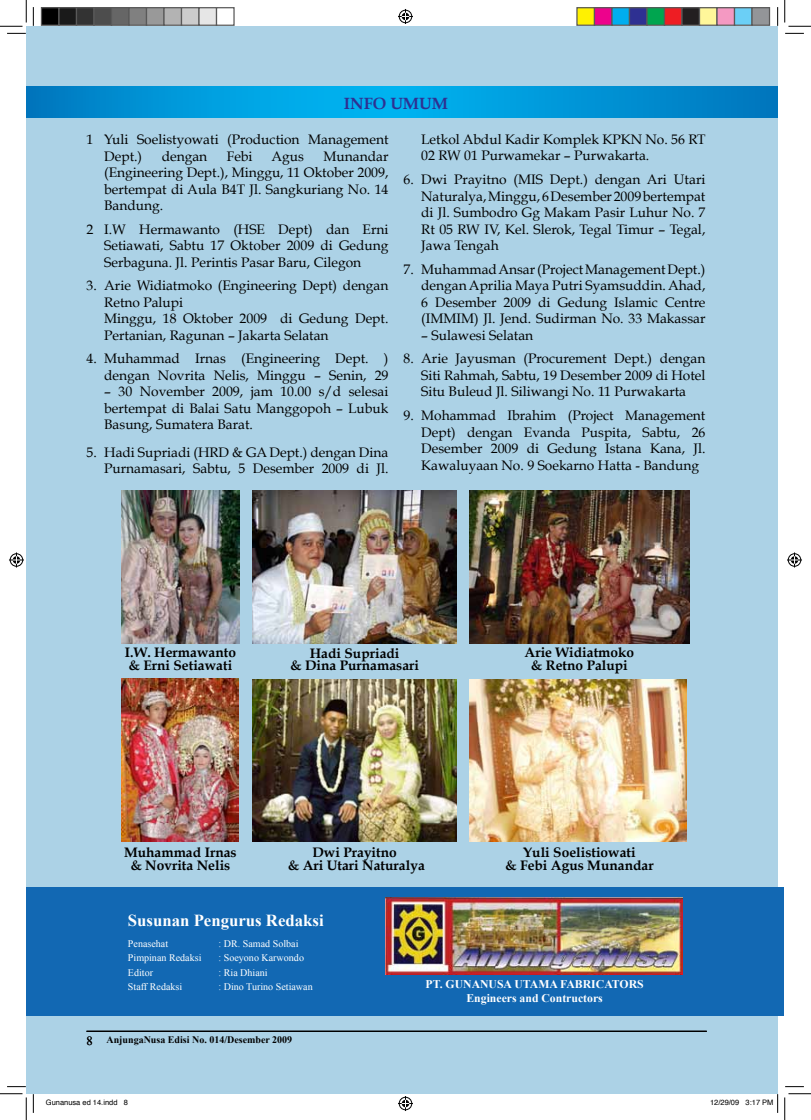
<style>
.page{position:relative;width:811px;height:1120px;background:#fff}
.page>*{position:absolute;margin:0;border:0;box-sizing:border-box;transform-origin:0 0}
.t1{font:700 16.75px "Times New Roman";color:#fff}
.t2{font:700 16.25px "Book Antiqua";color:#2e3092}
.t3{font:13.75px/16.5px "Book Antiqua";color:#000;text-align:justify}
.t4{font:700 13.75px/12.8px "Book Antiqua";color:#000;text-align:center}
.t5{font:12.5px "Times New Roman";color:#000}
.t6{font:700 11.75px/14.1px "Times New Roman";color:#fff;text-align:center}
.t7{font:10px "Times New Roman";color:#fff}
.t8{font:700 10px "Times New Roman";color:#000}
.t9{font:7.5px "Helvetica";color:#000}
</style>
<div class="page">
<div style="left:26px;top:26px;width:751px;height:1067px;background:#acd2e6"></div>
<hr style="left:86px;top:1030px;width:621px;height:1px;background:#000">
<svg style="left:26px;top:86px;width:751px;height:31px;background:#0097d9"></svg>
<div style="left:27px;top:887px;width:757px;height:128px;background:#1268b3"></div>
<img style="left:386px;top:897px;width:296px;height:77px">
<img style="left:469px;top:490px;width:220px;height:153px">
<img style="left:121px;top:490px;width:118px;height:153px">
<img style="left:252px;top:490px;width:205px;height:153px">
<img style="left:121px;top:678px;width:118px;height:163px">
<img style="left:252px;top:679px;width:205px;height:162px">
<img style="left:469px;top:679px;width:218px;height:162px">
<svg style="left:7px;top:33px;width:19px;height:1px"></svg>
<svg style="left:785px;top:33px;width:19px;height:1px"></svg>
<svg style="left:33px;top:7px;width:1px;height:19px"></svg>
<svg style="left:33px;top:1093px;width:1px;height:19px"></svg>
<svg style="left:777px;top:7px;width:1px;height:19px"></svg>
<svg style="left:0;top:0;width:27px;height:27px"></svg>
<svg style="left:0;top:1093px;width:27px;height:26px"></svg>
<svg style="left:784px;top:0;width:27px;height:27px"></svg>
<svg style="left:784px;top:1093px;width:27px;height:26px"></svg>
<svg style="left:398px;top:9px;width:15px;height:15px"></svg>
<svg style="left:398px;top:1096px;width:15px;height:14px"></svg>
<svg style="left:9px;top:552px;width:15px;height:15px"></svg>
<svg style="left:787px;top:552px;width:15px;height:15px"></svg>
<div style="left:41px;top:8px;width:18px;height:17px;background:#000"></div>
<div style="left:41px;top:7px;width:19px;height:19px;border:1px solid #595959"></div>
<div style="left:59px;top:8px;width:17px;height:17px;background:#1a1a1a"></div>
<div style="left:58px;top:7px;width:19px;height:19px;border:1px solid #595959"></div>
<div style="left:76px;top:8px;width:18px;height:17px;background:#333"></div>
<div style="left:76px;top:7px;width:19px;height:19px;border:1px solid #595959"></div>
<div style="left:94px;top:8px;width:17px;height:17px;background:#4d4d4d"></div>
<div style="left:93px;top:7px;width:19px;height:19px;border:1px solid #595959"></div>
<div style="left:111px;top:8px;width:18px;height:17px;background:#666"></div>
<div style="left:111px;top:7px;width:19px;height:19px;border:1px solid #595959"></div>
<div style="left:129px;top:8px;width:17px;height:17px;background:#808080"></div>
<div style="left:128px;top:7px;width:19px;height:19px;border:1px solid #595959"></div>
<div style="left:146px;top:8px;width:18px;height:17px;background:#999"></div>
<div style="left:146px;top:7px;width:19px;height:19px;border:1px solid #595959"></div>
<div style="left:164px;top:8px;width:17px;height:17px;background:#b3b3b3"></div>
<div style="left:163px;top:7px;width:19px;height:19px;border:1px solid #595959"></div>
<div style="left:181px;top:8px;width:18px;height:17px;background:#ccc"></div>
<div style="left:181px;top:7px;width:19px;height:19px;border:1px solid #595959"></div>
<div style="left:199px;top:8px;width:17px;height:17px;background:#e6e6e6"></div>
<div style="left:198px;top:7px;width:19px;height:19px;border:1px solid #595959"></div>
<div style="left:216px;top:7px;width:19px;height:19px;border:1px solid #595959"></div>
<div style="left:577px;top:8px;width:17px;height:17px;background:#fff101"></div>
<div style="left:576px;top:7px;width:19px;height:19px;border:1px solid #595959"></div>
<div style="left:594px;top:8px;width:18px;height:17px;background:#ed028c"></div>
<div style="left:594px;top:7px;width:18px;height:19px;border:1px solid #595959"></div>
<div style="left:612px;top:8px;width:17px;height:17px;background:#00aeef"></div>
<div style="left:611px;top:7px;width:19px;height:19px;border:1px solid #595959"></div>
<div style="left:629px;top:8px;width:18px;height:17px;background:#2e3092"></div>
<div style="left:629px;top:7px;width:18px;height:19px;border:1px solid #595959"></div>
<div style="left:647px;top:8px;width:17px;height:17px;background:#00a54f"></div>
<div style="left:646px;top:7px;width:19px;height:19px;border:1px solid #595959"></div>
<div style="left:664px;top:8px;width:18px;height:17px;background:#ee1d23"></div>
<div style="left:664px;top:7px;width:18px;height:19px;border:1px solid #595959"></div>
<div style="left:682px;top:8px;width:17px;height:17px;background:#231f20"></div>
<div style="left:681px;top:7px;width:19px;height:19px;border:1px solid #595959"></div>
<div style="left:699px;top:8px;width:18px;height:17px;background:#fff79a"></div>
<div style="left:699px;top:7px;width:18px;height:19px;border:1px solid #595959"></div>
<div style="left:717px;top:8px;width:17px;height:17px;background:#f499c2"></div>
<div style="left:716px;top:7px;width:19px;height:19px;border:1px solid #595959"></div>
<div style="left:734px;top:8px;width:18px;height:17px;background:#6bcff6"></div>
<div style="left:734px;top:7px;width:18px;height:19px;border:1px solid #595959"></div>
<div style="left:752px;top:8px;width:17px;height:17px;background:#939598"></div>
<div style="left:751px;top:7px;width:19px;height:19px;border:1px solid #595959"></div>
<svg style="left:745px;top:1093px;width:33px;height:19px"></svg>
<p class="t2" style="left:344px;top:94px;width:106px">INFO UMUM</p>
<p class="t3" style="left:104px;top:131px;width:286px;text-indent:-18px">1 Yuli Soelistyowati (Production Management<br>Dept.)</p>
<p class="t3" style="left:104px;top:147px;width:286px;text-indent:219px">Munandar (Engineering Dept.), Minggu, 11 Oktober 2009, bertempat di Aula B4T Jl. Sangkuriang No. 14<br>Bandung.</p>
<p class="t3" style="left:104px;top:221px;width:286px;text-indent:-18px">2 I.W Hermawanto (HSE Dept) dan Erni Setiawati, Sabtu 17 Oktober 2009 di Gedung Serbaguna. Jl. Perintis Pasar Baru, Cilegon</p>
<p class="t3" style="left:104px;top:277px;width:286px;text-align:left;text-indent:-18px">3. Arie Widiatmoko (Engineering Dept) dengan Retno Palupi<br>Minggu, 18 Oktober 2009 di Gedung Dept.<br>Pertanian, Ragunan – Jakarta Selatan</p>
<p class="t3" style="left:86px;top:350px;width:303px;text-align:right">4. Muhammad Irnas (Engineering Dept. ) dengan Novrita Nelis, Minggu – Senin, 29</p>
<p class="t3" style="left:104px;top:383px;width:286px">– 30 November 2009, jam 10.00 s/d selesai bertempat di Balai Satu Manggopoh – Lubuk Basung, Sumatera Barat.</p>
<p class="t3" style="left:86px;top:443px;width:303px;text-align:right">5. Hadi Supriadi (HRD &amp; GA Dept.) dengan Dina<br>Purnamasari, Sabtu, 5 Desember 2009 di Jl.</p>
<p class="t3" style="left:162px;top:147px;width:47px">dengan</p>
<p class="t3" style="left:227px;top:147px;width:27px">Febi</p>
<p class="t3" style="left:272px;top:147px;width:34px">Agus</p>
<p class="t3" style="left:421px;top:131px;width:286px">Letkol Abdul Kadir Komplek KPKN No. 56 RT<br>02 RW 01 Purwamekar – Purwakarta.</p>
<p class="t3" style="left:421px;top:171px;width:286px;text-indent:-18px">6. Dwi Prayitno (MIS Dept.) dengan Ari Utari Naturalya, Minggu, 6 Desember 2009 bertempat di Jl. Sumbodro Gg Makam Pasir Luhur No. 7<br>Rt 05 RW IV, Kel. Slerok, Tegal Timur – Tegal, Jawa Tengah</p>
<p class="t3" style="left:421px;top:261px;width:286px;text-indent:-18px">7. Muhammad Ansar (Project Management Dept.) dengan Aprilia Maya Putri Syamsuddin. Ahad, 6 Desember 2009 di Gedung Islamic Centre (IMMIM) Jl. Jend. Sudirman No. 33 Makassar</p>
<p class="t3" style="left:421px;top:327px;width:114px">– Sulawesi Selatan</p>
<p class="t3" style="left:421px;top:350px;width:286px;text-indent:-18px">8. Arie Jayusman (Procurement Dept.) dengan Siti Rahmah, Sabtu, 19 Desember 2009 di Hotel Situ Buleud Jl. Siliwangi No. 11 Purwakarta</p>
<p class="t3" style="left:421px;top:407px;width:286px;text-indent:-18px">9. Mohammad Ibrahim (Project Management Dept) dengan Evanda Puspita, Sabtu, 26<br>Desember 2009 di Gedung Istana Kana, Jl.<br>Kawaluyaan No. 9 Soekarno Hatta - Bandung</p>
<p class="t4" style="left:125px;top:646px;width:113px;text-align:left">I.W. Hermawanto &amp; Erni Setiawati</p>
<p class="t4" style="left:290px;top:646px;width:130px">Hadi Supriadi<br>&amp; Dina Purnamasari</p>
<p class="t4" style="left:124px;top:846px;width:114px">Muhammad Irnas &amp; Novrita Nelis</p>
<p class="t4" style="left:288px;top:846px;width:138px">Dwi Prayitno<br>&amp; Ari Utari Naturalya</p>
<p class="t4" style="left:525px;top:646px;width:111px">Arie Widiatmoko &amp; Retno Palupi</p>
<p class="t4" style="left:505px;top:846px;width:150px">Yuli Soelistiowati<br>&amp; Febi Agus Munandar</p>
<p class="t5" style="left:86px;top:1031px;width:8px">8</p>
<p class="t1" style="left:128px;top:908px;width:197px">Susunan Pengurus Redaksi</p>
<p class="t7" style="left:128px;top:936px;width:42px">Penasehat</p>
<p class="t7" style="left:218px;top:936px;width:81px">: DR. Samad Solbai</p>
<p class="t7" style="left:128px;top:950px;width:75px">Pimpinan Redaksi</p>
<p class="t7" style="left:218px;top:950px;width:87px">: Soeyono Karwondo</p>
<p class="t7" style="left:128px;top:965px;width:27px">Editor</p>
<p class="t7" style="left:218px;top:965px;width:51px">: Ria Dhiani</p>
<p class="t7" style="left:128px;top:979px;width:56px">Staff Redaksi</p>
<p class="t7" style="left:218px;top:979px;width:96px">: Dino Turino Setiawan</p>
<p class="t6" style="left:425px;top:976px;width:220px">PT. GUNANUSA UTAMA FABRICATORS<br>Engineers and Contructors</p>
<p class="t8" style="left:106px;top:1032px;width:187px">AnjungaNusa Edisi No. 014/Desember 2009</p>
<p class="t9" style="left:46px;top:1096px;width:84px">Gunanusa ed 14.indd 8</p>
<p class="t9" style="left:710px;top:1096px;width:65px">12/29/09 3:17 PM</p>
</div>
